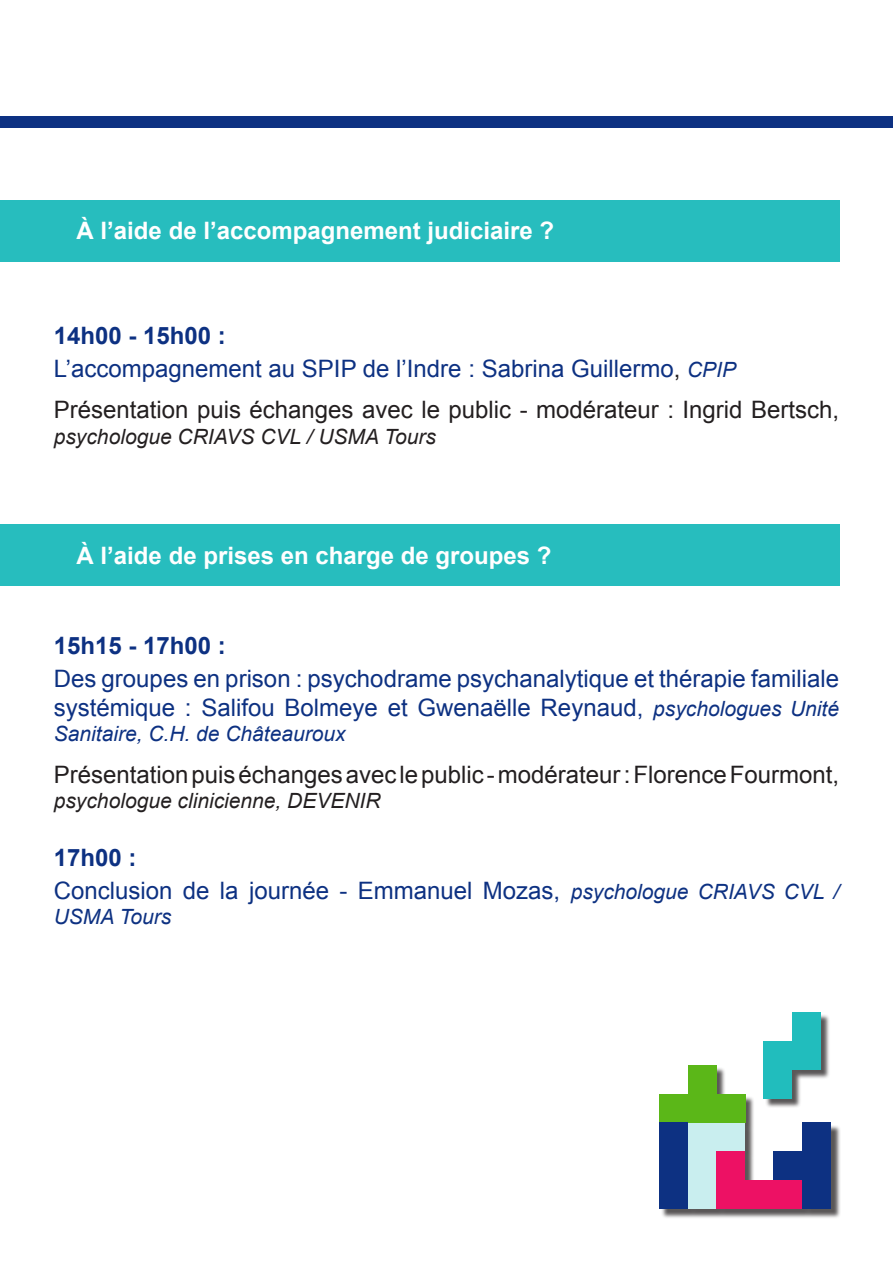
<style>
.page{position:relative;width:893px;height:1263px;background:#fff}
.page>*{position:absolute;margin:0;border:0;box-sizing:border-box;transform-origin:0 0}
.t1{font:24px/28.8px "Arial";color:#0d3182}
.t2{font:24px "Arial";color:#231f20}
.t3{font:700 24px "Arial";color:#fff}
.t4{font:700 24px "Arial";color:#0d3182}
.t5{font:italic 21px "Arial";color:#231f20}
.t6{font:italic 21px "Arial";color:#0d3182}
.s1{color:#231f20}
.s2{font-style:italic;font-size:21px}
</style>
<div class="page">
<div style="left:0;top:117px;width:893px;height:11px;background:#0d3182"></div>
<div style="left:0;top:200px;width:840px;height:61px;background:#27bdbe"></div>
<div style="left:0;top:524px;width:840px;height:62px;background:#27bdbe"></div>
<div style="left:765px;top:1014px;width:66px;height:94px;background:#231f20;opacity:.75"></div>
<div style="left:792px;top:1012px;width:29px;height:58px;background:#21bdbd"></div>
<div style="left:763px;top:1041px;width:29px;height:57px;background:#21bdbd"></div>
<div style="left:661px;top:1067px;width:180px;height:151px;background:#231f20;opacity:.75"></div>
<div style="left:688px;top:1123px;width:28px;height:86px;background:#c9eeef"></div>
<div style="left:716px;top:1123px;width:29px;height:28px;background:#c9eeef"></div>
<div style="left:716px;top:1180px;width:86px;height:29px;background:#ed1164"></div>
<div style="left:716px;top:1151px;width:29px;height:29px;background:#ed1164"></div>
<div style="left:659px;top:1094px;width:86px;height:29px;background:#5bb718"></div>
<div style="left:688px;top:1065px;width:28px;height:29px;background:#5bb718"></div>
<div style="left:659px;top:1123px;width:29px;height:86px;background:#0d3182"></div>
<div style="left:803px;top:1123px;width:28px;height:86px;background:#0d3182"></div>
<div style="left:774px;top:1151px;width:28px;height:29px;background:#0d3182"></div>
<p class="t3" style="left:77px;top:215px;width:479px">À l’aide de l’accompagnement judiciaire ?</p>
<p class="t4" style="left:54px;top:319px;width:174px">14h00 - 15h00 :</p>
<p class="t1" style="left:54px;top:354px;width:684px">L’accompagnement au SPIP de l’Indre : Sabrina Guillermo<span class="s1">,</span> <span class="s2">CPIP</span></p>
<p class="t2" style="left:54px;top:394px;width:787px">Présentation puis échanges avec le public - modérateur : Ingrid Bertsch,</p>
<p class="t5" style="left:54px;top:422px;width:384px">psychologue CRIAVS CVL / USMA Tours</p>
<p class="t3" style="left:77px;top:539px;width:476px">À l’aide de prises en charge de groupes ?</p>
<p class="t4" style="left:54px;top:630px;width:174px">15h15 - 17h00 :</p>
<p class="t1" style="left:54px;top:665px;width:787px">Des groupes en prison : psychodrame psychanalytique et thérapie familiale systémique : Salifou Bolmeye et Gwenaëlle Reynaud, <span class="s2">psychologues Unité</span></p>
<p class="t6" style="left:54px;top:720px;width:293px">Sanitaire, C.H. de Châteauroux</p>
<p class="t2" style="left:54px;top:759px;width:787px">Présentation puis échanges avec le public - modérateur : Florence Fourmont,</p>
<p class="t5" style="left:54px;top:787px;width:328px">psychologue clinicienne, DEVENIR</p>
<p class="t4" style="left:54px;top:841px;width:84px">17h00 :</p>
<p class="t1" style="left:54px;top:876px;width:787px">Conclusion de la journée - Emmanuel Mozas, <span class="s2">psychologue CRIAVS CVL /</span></p>
<p class="t6" style="left:54px;top:903px;width:119px">USMA Tours</p>
</div>
